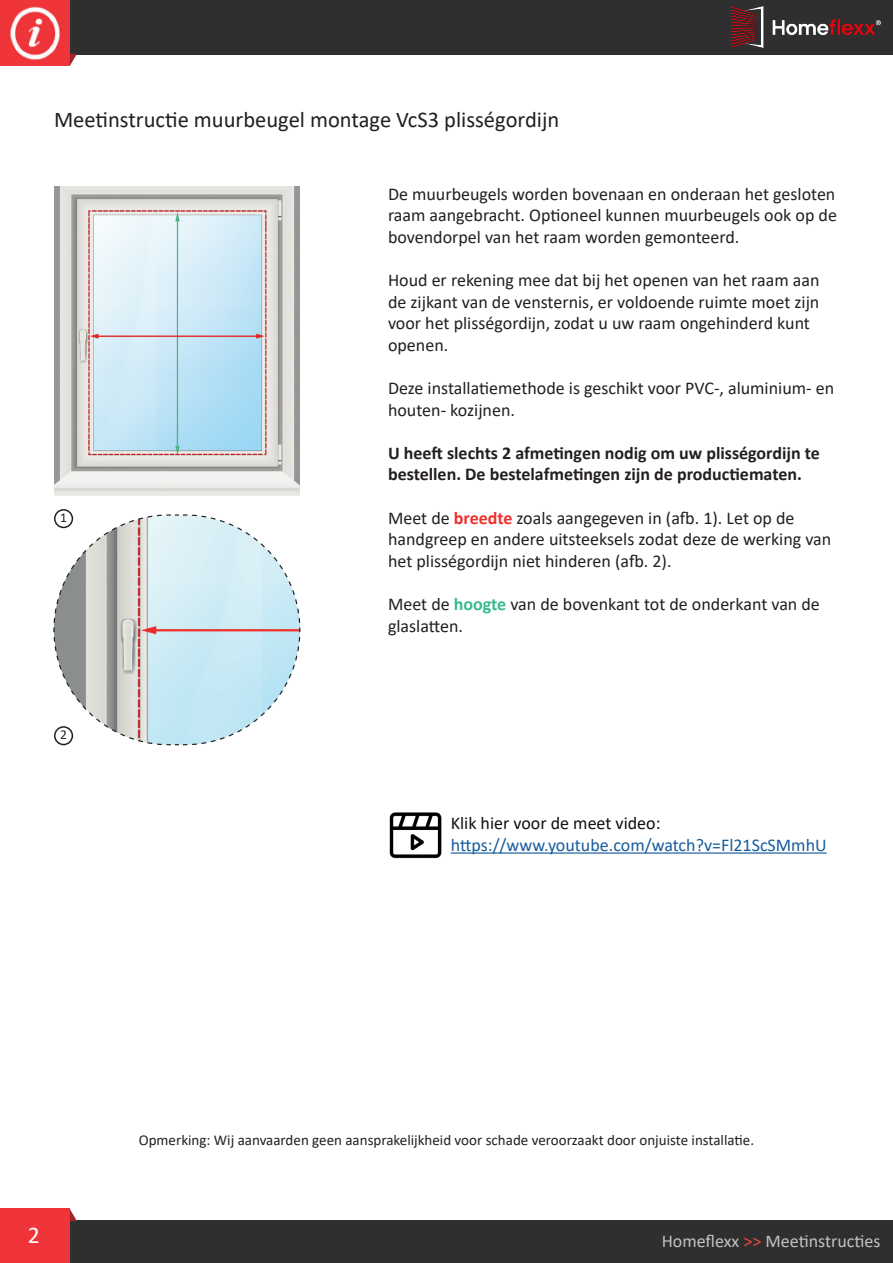
<style>
.page{position:relative;width:893px;height:1263px;background:#fff}
.page>*{position:absolute;margin:0;border:0;box-sizing:border-box;transform-origin:0 0}
.t1{font:24px "Calibri";color:#fff}
.t2{font:22.5px "Calibri";color:#231f20}
.t3{font:18px/21.6px "Calibri";color:#231f20}
.t4{font:700 18px/21.6px "Calibri";color:#231f20}
.t5{font:18px "Calibri";color:#175d9e}
.t6{font:18px "Calibri";color:#c1c3c2}
.t7{font:18px "Calibri";color:#0d1113}
.t8{font:15px "Calibri";color:#231f20}
.t9{font:13.5px "Calibri";color:#231f20}
.s1{font-weight:700;color:#ee302d}
.s2{font-weight:700;color:#36ba8c}
.s3{color:#ef4647}
</style>
<div class="page">
<div style="left:0;top:0;width:893px;height:54px;background:#2f2f2f"></div>
<div style="left:0;top:0;width:70px;height:66px;background:#ef353a"></div>
<img style="left:10px;top:6px;width:50px;height:54px">
<svg style="left:70px;top:54px;width:7px;height:12px"></svg>
<img style="left:731px;top:7px;width:149px;height:40px">
<div style="left:0;top:1221px;width:893px;height:42px;background:#2f2f2f"></div>
<div style="left:0;top:1209px;width:70px;height:54px;background:#ef353a"></div>
<svg style="left:70px;top:1209px;width:7px;height:12px"></svg>
<svg style="left:53px;top:514px;width:248px;height:232px"></svg>
<img style="left:54px;top:186px;width:246px;height:309px">
<div style="left:54px;top:509px;width:19px;height:19px;border:2px solid #231f20;border-radius:50%"></div>
<div style="left:54px;top:726px;width:19px;height:19px;border:2px solid #231f20;border-radius:50%"></div>
<img style="left:389px;top:812px;width:53px;height:47px">
<hr style="left:451px;top:852px;width:376px;height:2px;background:#175d9e">
<p class="t2" style="left:54px;top:104px;width:507px">Meetinstructie muurbeugel montage VcS3 plisségordijn</p>
<p class="t9" style="left:60px;top:508px;width:8px">1</p>
<p class="t9" style="left:60px;top:726px;width:8px">2</p>
<p class="t3" style="left:388px;top:182px;width:450px;text-align:justify">De muurbeugels worden bovenaan en onderaan het gesloten raam aangebracht. Optioneel kunnen muurbeugels ook op de bovendorpel van het raam worden gemonteerd.</p>
<p class="t3" style="left:388px;top:269px;width:433px">Houd er rekening mee dat bij het openen van het raam aan de zijkant van de vensternis, er voldoende ruimte moet zijn voor het plisségordijn, zodat u uw raam ongehinderd kunt openen.</p>
<p class="t3" style="left:388px;top:377px;width:448px">Deze installatiemethode is geschikt voor PVC-, aluminium- en houten- kozijnen.</p>
<p class="t4" style="left:388px;top:442px;width:433px">U heeft slechts 2 afmetingen nodig om uw plisségordijn te bestellen. De bestelafmetingen zijn de productiematen.</p>
<p class="t3" style="left:388px;top:506px;width:445px">Meet de <span class="s1">breedte</span> zoals aangegeven in (afb. 1). Let op de handgreep en andere uitsteeksels zodat deze de werking van het plisségordijn niet hinderen (afb. 2).</p>
<p class="t3" style="left:388px;top:593px;width:433px">Meet de <span class="s2">hoogte</span> van de bovenkant tot de onderkant van de glaslatten.</p>
<p class="t7" style="left:451px;top:811px;width:211px">Klik hier voor de meet video:</p>
<p class="t5" style="left:451px;top:832px;width:377px">https://www.youtube.com/watch?v=Fl21ScSMmhU</p>
<p class="t1" style="left:28px;top:1218px;width:14px">2</p>
<p class="t8" style="left:139px;top:1129px;width:617px">Opmerking: Wij aanvaarden geen aansprakelijkheid voor schade veroorzaakt door onjuiste installatie.</p>
<p class="t6" style="left:662px;top:1228px;width:220px">Homeflexx <span class="s3">&gt;&gt;</span> Meetinstructies</p>
</div>
